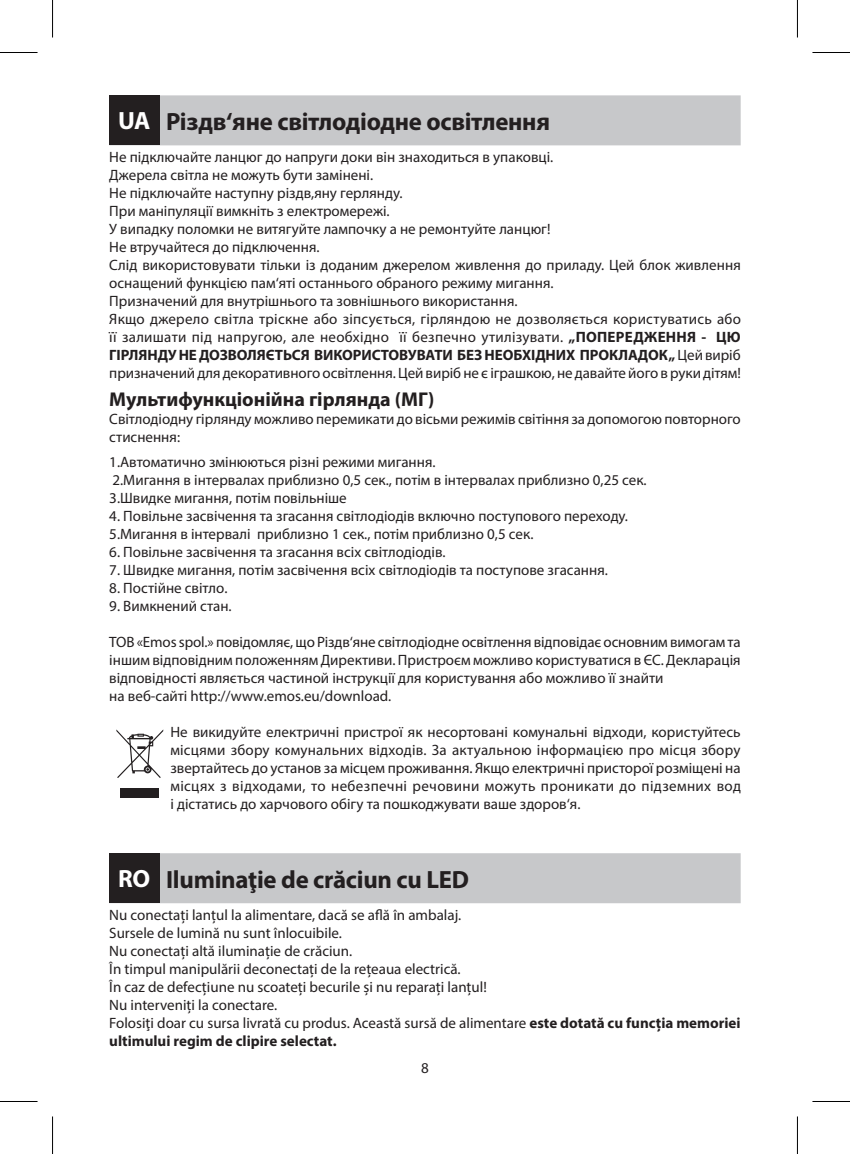
<style>
.page{position:relative;width:850px;height:1154px;background:#fff}
.page>*{position:absolute;margin:0;border:0;box-sizing:border-box;transform-origin:0 0}
.t1{font:700 25px "Myriad Pro";letter-spacing:-.01em;color:#231f20}
.t2{font:700 20px "Myriad Pro";color:#231f20}
.t3{font:15px/18px "Myriad Pro";color:#231f20}
.s1{color:#fff}
.s2{font-weight:700}
</style>
<div class="page">
<div style="left:109px;top:95px;width:631px;height:50px;background:#c7c8ca"></div>
<div style="left:109px;top:853px;width:631px;height:50px;background:#c7c8ca"></div>
<div style="left:109px;top:95px;width:50px;height:50px;background:#231f20"></div>
<svg style="left:116px;top:729px;width:47px;height:49px"></svg>
<div style="left:120px;top:788px;width:39px;height:9px;background:#231f20"></div>
<div style="left:109px;top:853px;width:50px;height:50px;background:#231f20"></div>
<hr style="left:0;top:52px;width:38px;height:1px;background:#000">
<hr style="left:812px;top:52px;width:37px;height:1px;background:#000">
<hr style="left:0;top:1101px;width:38px;height:1px;background:#000">
<hr style="left:812px;top:1101px;width:37px;height:1px;background:#000">
<hr style="left:52px;top:0;width:1px;height:38px;background:#000">
<hr style="left:52px;top:1116px;width:1px;height:38px;background:#000">
<hr style="left:796px;top:0;width:1px;height:38px;background:#000">
<hr style="left:796px;top:1116px;width:1px;height:38px;background:#000">
<h1 class="t1" style="left:118px;top:105px;width:433px"><span class="s1">UA</span> Різдв‘яне світлодіодне освітлення</h1>
<p class="t3" style="left:109px;top:148px;width:633px">Не підключайте ланцюг до напруги доки він знаходиться в упаковці.<br>Джерела світла не можуть бути замінені.<br>Не підключайте наступну різдв,яну герлянду.<br>При маніпуляції вимкніть з електромережі.<br>У випадку поломки не витягуйте лампочку а не ремонтуйте ланцюг!<br>Не втручайтеся до підключення.<br>Слід використовувати тільки із доданим джерелом живлення до приладу. Цей блок живлення оснащений функцією пам‘яті останнього обраного режиму мигання.<br>Призначений для внутрішнього та зовнішнього використання.<br>Якщо джерело світла тріскне або зіпсується, гірляндою не дозволяється користуватись або її залишати під напругою, але необхідно її безпечно утилізувати. <span class="s2">„ПОПЕРЕДЖЕННЯ - ЦЮ ГІРЛЯНДУ НЕ ДОЗВОЛЯЄТЬСЯ ВИКОРИСТОВУВАТИ БЕЗ НЕОБХІДНИХ ПРОКЛАДОК „</span> Цей виріб призначений для декоративного освітлення. Цей виріб не є іграшкою, не давайте його в руки дітям!</p>
<h2 class="t2" style="left:109px;top:386px;width:326px">Mультифункціонійна гірлянда (MГ)</h2>
<p class="t3" style="left:109px;top:409px;width:632px">Світлодіодну гірлянду можливо перемикати до вісьми режимів світіння за допомогою повторного стиснення:</p>
<p class="t3" style="left:109px;top:452px;width:538px">1.Автоматично змінюються різні режими мигання.<br>2.Мигання в інтервалах приблизно 0,5 сек., потім в інтервалах приблизно 0,25 сек.<br>3.Швидке мигання, потім повільніше</p>
<p class="t3" style="left:109px;top:506px;width:520px">4. Повільне засвічення та згасання світлодіодів включно поступового переходу.<br>5.Мигання в інтервалі приблизно 1 сек., потім приблизно 0,5 сек.</p>
<p class="t3" style="left:109px;top:542px;width:337px">6. Повільне засвічення та згасання всіх світлодіодів.</p>
<p class="t3" style="left:109px;top:560px;width:500px">7. Швидке мигання, потім засвічення всіх світлодіодів та поступове згасання.</p>
<p class="t3" style="left:109px;top:578px;width:120px">8. Постійне світло.</p>
<p class="t3" style="left:109px;top:596px;width:124px">9. Вимкнений стан.</p>
<p class="t3" style="left:109px;top:632px;width:632px">ТОВ «Emos spol.» повідомляє, що Різдв‘яне світлодіодне освітлення відповідає основним вимогам та іншим відповідним положенням Директиви. Пристроєм можливо користуватися в ЄС. Декларація відповідності являється частиной інструкції для користування або можливо її знайти<br>на веб-сайті http://www.emos.eu/download.</p>
<p class="t3" style="left:170px;top:722px;width:572px;text-align:justify">Не викидуйте електричні пристрої як несортовані комунальні відходи, користуйтесь місцями збору комунальних відходів. За актуальною інформацією про місця збору звертайтесь до установ за місцем проживання. Якщо електричні присторої розміщені на місцях з відходами, то небезпечні речовини можуть проникати до підземних вод і дістатись до харчового обігу та пошкоджувати ваше здоров‘я.</p>
<h1 class="t1" style="left:118px;top:863px;width:352px"><span class="s1">RO</span> Iluminaţie de crăciun cu LED</h1>
<p class="t3" style="left:109px;top:905px;width:632px">Nu conectați lanțul la alimentare, dacă se află în ambalaj.<br>Sursele de lumină nu sunt înlocuibile.<br>Nu conectați altă iluminație de crăciun.<br>În timpul manipulării deconectați de la rețeaua electrică.<br>În caz de defecțiune nu scoateți becurile și nu reparați lanțul!<br>Nu interveniți la conectare.<br>Folosiţi doar cu sursa livrată cu produs. Această sursă de alimentare <span class="s2">este dotată cu funcția memoriei ultimului regim de clipire selectat.</span></p>
<p class="t3" style="left:421px;top:1059px;width:9px">8</p>
</div>
